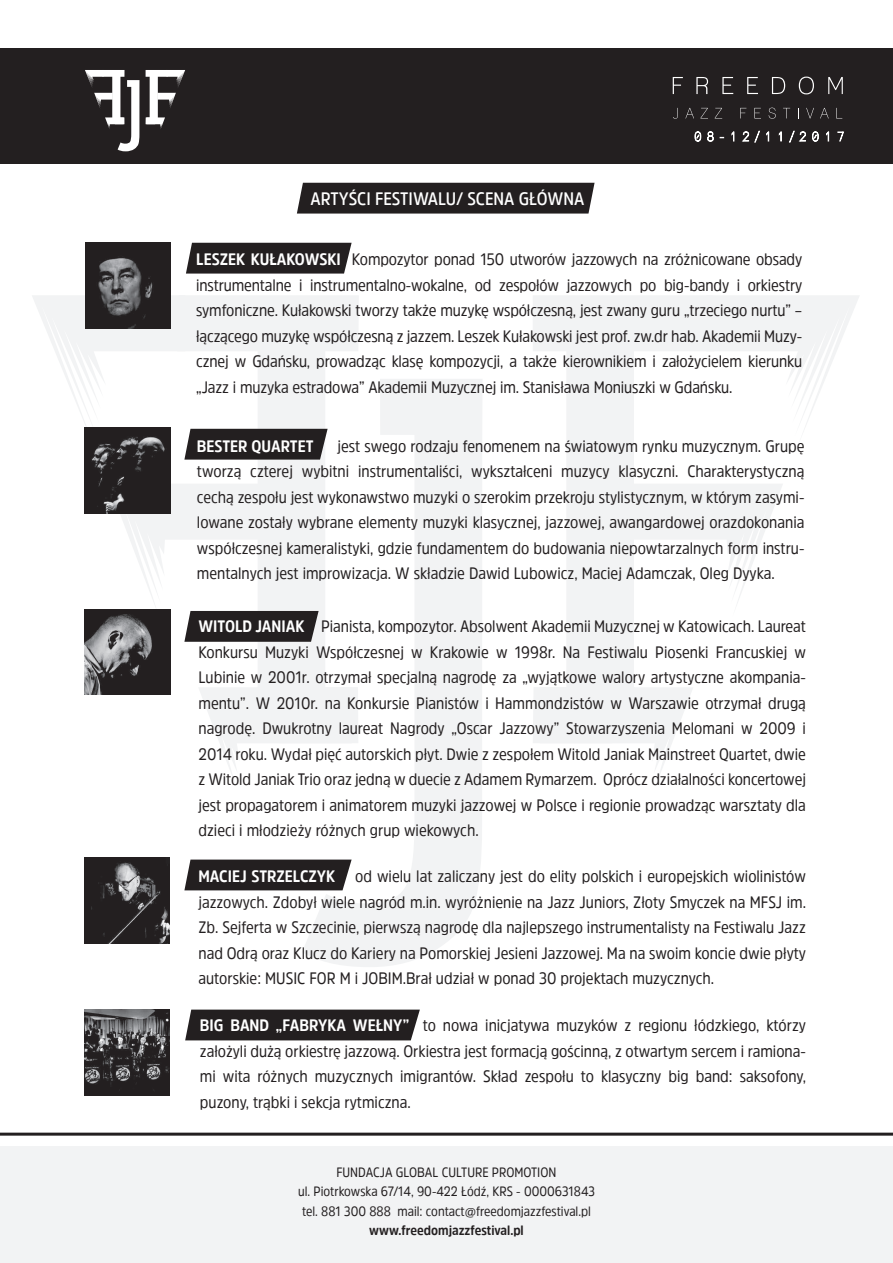
<style>
.page{position:relative;width:893px;height:1263px;background:#fff}
.page>*{position:absolute;margin:0;border:0;box-sizing:border-box;transform-origin:0 0}
.t1{font:600 18px "Amsi Pro Narw";color:#fff}
.t2{font:16.5px/25.5px "Amsi Pro Narw";color:#231f20;text-align:justify}
.t3{font:700 16.5px "Amsi Pro Narw";color:#fff}
.t4{font:13.5px/19.5px "Amsi Pro Narw";color:#231f20;text-align:center}
.t5{font:700 13.5px "Amsi Pro Narw";color:#231f20}
.s1{font-weight:700;color:#fff}
</style>
<div class="page">
<img style="left:84px;top:858px;width:86px;height:85px">
<svg style="left:302px;top:379px;width:180px;height:588px;fill:#f2f3f4"></svg>
<svg style="left:258px;top:296px;width:101px;height:447px"></svg>
<svg style="left:199px;top:687px;width:153px;height:100px"></svg>
<svg style="left:533px;top:296px;width:173px;height:447px;fill:#f2f3f4"></svg>
<svg style="left:706px;top:295px;width:153px;height:132px"></svg>
<svg style="left:630px;top:484px;width:153px;height:133px"></svg>
<svg style="left:540px;top:687px;width:153px;height:91px"></svg>
<div style="left:0;top:48px;width:893px;height:116px;background:#231f20"></div>
<svg style="left:85px;top:70px;width:54px;height:81px"></svg>
<svg style="left:146px;top:70px;width:39px;height:59px"></svg>
<svg style="left:32px;top:295px;width:296px;height:165px"></svg>
<div style="left:0;top:1146px;width:893px;height:117px;background:#f2f3f4"></div>
<hr style="left:0;top:1133px;width:893px;height:3px;background:#231f20">
<div style="left:297px;top:183px;width:298px;height:31px;background:#231f20"></div>
<img style="left:85px;top:428px;width:85px;height:85px">
<img style="left:84px;top:609px;width:86px;height:86px">
<svg style="left:108px;top:484px;width:211px;height:158px"></svg>
<svg style="left:184px;top:859px;width:168px;height:31px;background:#312e2f"></svg>
<svg style="left:186px;top:243px;width:166px;height:31px;background:#2f2b2c"></svg>
<svg style="left:673px;top:77px;width:10px;height:17px"></svg>
<svg style="left:696px;top:77px;width:12px;height:17px"></svg>
<svg style="left:722px;top:77px;width:11px;height:17px"></svg>
<svg style="left:747px;top:77px;width:11px;height:17px"></svg>
<svg style="left:772px;top:77px;width:13px;height:17px"></svg>
<svg style="left:799px;top:77px;width:15px;height:17px"></svg>
<svg style="left:828px;top:77px;width:15px;height:17px"></svg>
<svg style="left:673px;top:108px;width:5px;height:11px"></svg>
<svg style="left:685px;top:108px;width:9px;height:10px"></svg>
<svg style="left:700px;top:108px;width:8px;height:10px"></svg>
<svg style="left:715px;top:108px;width:7px;height:10px"></svg>
<svg style="left:740px;top:108px;width:6px;height:10px"></svg>
<svg style="left:754px;top:108px;width:7px;height:10px"></svg>
<svg style="left:769px;top:108px;width:7px;height:11px"></svg>
<svg style="left:783px;top:108px;width:7px;height:10px"></svg>
<svg style="left:806px;top:108px;width:8px;height:10px"></svg>
<svg style="left:820px;top:108px;width:9px;height:10px"></svg>
<svg style="left:695px;top:131px;width:6px;height:11px"></svg>
<svg style="left:707px;top:131px;width:7px;height:11px"></svg>
<svg style="left:731px;top:131px;width:3px;height:10px"></svg>
<svg style="left:742px;top:131px;width:18px;height:11px"></svg>
<svg style="left:766px;top:131px;width:3px;height:10px"></svg>
<svg style="left:779px;top:131px;width:3px;height:10px"></svg>
<svg style="left:789px;top:131px;width:17px;height:11px"></svg>
<svg style="left:812px;top:131px;width:7px;height:11px"></svg>
<svg style="left:826px;top:131px;width:3px;height:10px"></svg>
<svg style="left:837px;top:132px;width:7px;height:9px"></svg>
<img style="left:85px;top:243px;width:86px;height:85px">
<div style="left:185px;top:1009px;width:235px;height:31px;background:#231f20"></div>
<img style="left:84px;top:1010px;width:86px;height:85px">
<p class="t1" style="left:311px;top:186px;width:275px">ARTYŚCI FESTIWALU/ SCENA GŁÓWNA</p>
<p class="t2" style="left:196px;top:246px;width:608px"><span class="s1">LESZEK KUŁAKOWSKI</span> Kompozytor ponad 150 utworów jazzowych na zróżnicowane obsady instrumentalne i instrumentalno-wokalne, od zespołów jazzowych po big-bandy i orkiestry symfoniczne. Kułakowski tworzy także muzykę współczesną, jest zwany guru „trzeciego nurtu” – łączącego muzykę współczesną z jazzem. Leszek Kułakowski jest prof. zw.dr hab. Akademii Muzy&shy;cznej w Gdańsku, prowadząc klasę kompozycji, a także kierownikiem i założycielem kierunku „Jazz i muzyka estradowa” Akademii Muzycznej im. Stanisława Moniuszki w Gdańsku.</p>
<p class="t3" style="left:197px;top:435px;width:118px">BESTER QUARTET</p>
<p class="t2" style="left:197px;top:433px;width:609px;text-indent:141px">jest swego rodzaju fenomenem na światowym rynku muzycznym. Grupę tworzą czterej wybitni instrumentaliści, wykształceni muzycy klasyczni. Charakterystyczną cechą zespołu jest wykonawstwo muzyki o szerokim przekroju stylistycznym, w którym zasymi&shy;lowane zostały wybrane elementy muzyki klasycznej, jazzowej, awangardowej oraz dokonania współczesnej kameralistyki, gdzie fundamentem do budowania niepowtarzalnych form instru&shy;mentalnych jest improwizacja. W składzie Dawid Lubowicz, Maciej Adamczak, Oleg Dyyka.</p>
<p class="t2" style="left:198px;top:613px;width:609px"><span class="s1">WITOLD JANIAK</span> Pianista, kompozytor. Absolwent Akademii Muzycznej w Katowicach. Laureat Konkursu Muzyki Współczesnej w Krakowie w 1998r. Na Festiwalu Piosenki Francuskiej w Lubinie w 2001r. otrzymał specjalną nagrodę za „wyjątkowe walory artystyczne akompania&shy;mentu”. W 2010r. na Konkursie Pianistów i Hammondzistów w Warszawie otrzymał drugą nagrodę. Dwukrotny laureat Nagrody „Oscar Jazzowy” Stowarzyszenia Melomani w 2009 i 2014 roku. Wydał pięć autorskich płyt. Dwie z zespołem Witold Janiak Mainstreet Quartet, dwie z Witold Janiak Trio oraz jedną w duecie z Adamem Rymarzem. Oprócz działalności koncertowej jest propagatorem i animatorem muzyki jazzowej w Polsce i regionie prowadząc warsztaty dla dzieci i młodzieży różnych grup wiekowych.</p>
<p class="t2" style="left:198px;top:863px;width:609px"><span class="s1">MACIEJ STRZELCZYK</span> od wielu lat zaliczany jest do elity polskich i europejskich wiolinistów jazzowych. Zdobył wiele nagród m.in. wyróżnienie na Jazz Juniors, Złoty Smyczek na MFSJ im.<br>Zb. Sejferta w Szczecinie, pierwszą nagrodę dla najlepszego instrumentalisty na Festiwalu Jazz nad Odrą oraz Klucz do Kariery na Pomorskiej Jesieni Jazzowej. Ma na swoim koncie dwie płyty autorskie: MUSIC FOR M i JOBIM.Brał udział w ponad 30 projektach muzycznych.</p>
<p class="t2" style="left:200px;top:1012px;width:608px"><span class="s1">BIG BAND „FABRYKA WEŁNY”</span> to nowa inicjatywa muzyków z regionu łódzkiego, którzy założyli dużą orkiestrę jazzową. Orkiestra jest formacją gościnną, z otwartym sercem i ramiona&shy;mi wita różnych muzycznych imigrantów. Skład zespołu to klasyczny big band: saksofony, puzony, trąbki i sekcja rytmiczna.</p>
<p class="t4" style="left:298px;top:1162px;width:298px">FUNDACJA GLOBAL CULTURE PROMOTION<br>ul. Piotrkowska 67/14, 90-422 Łódź, KRS - 0000631843 tel. 881 300 888 mail: contact@freedomjazzfestival.pl</p>
<p class="t5" style="left:369px;top:1221px;width:156px">www.freedomjazzfestival.pl</p>
</div>
